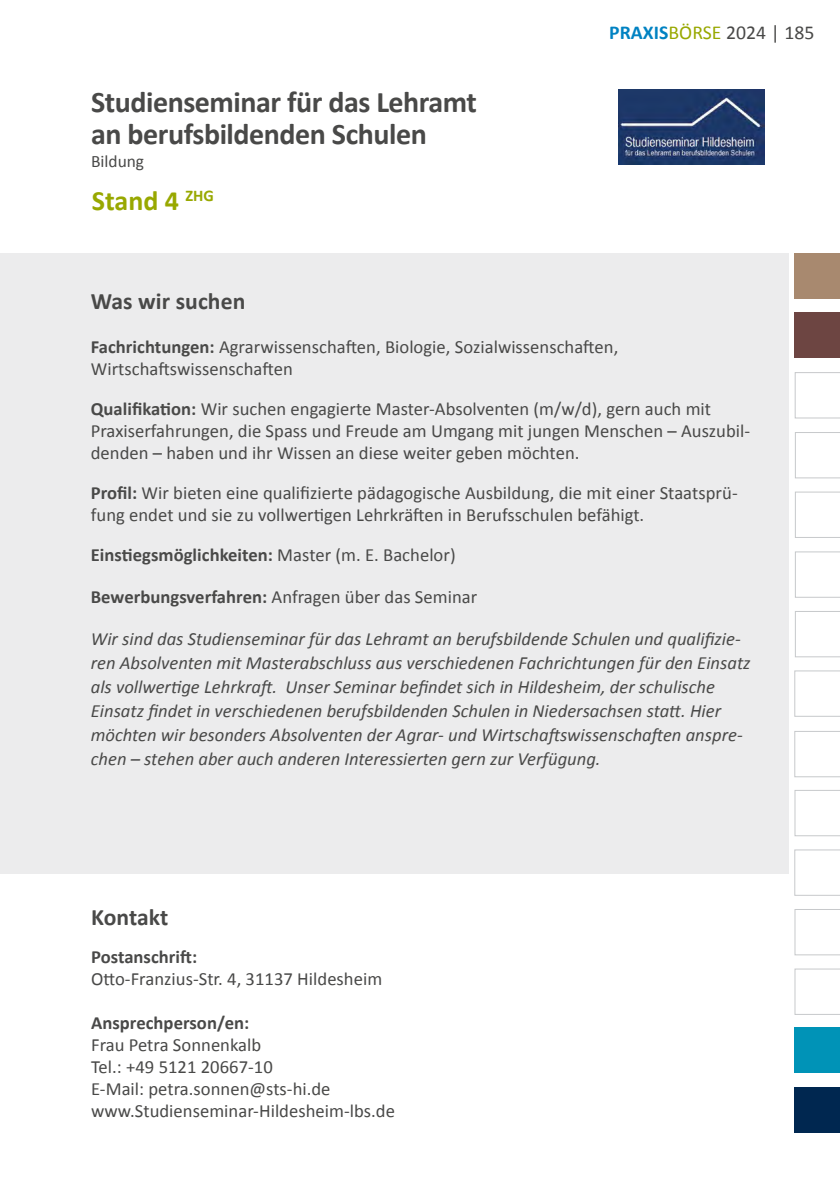
<style>
.page{position:relative;width:840px;height:1191px;background:#fff}
.page>*{position:absolute;margin:0;border:0;box-sizing:border-box;transform-origin:0 0}
.t1{font:700 30px/32px "Calibri";letter-spacing:-.015em;color:#494948}
.t2{font:700 28px "Calibri";color:#98a800}
.t3{font:700 23.6px "Calibri";letter-spacing:.005em;color:#494948}
.t4{font:19.8px "Calibri";color:#494948}
.t5{font:18.6px/22px "Calibri";color:#494948}
.t6{font:italic 18.6px/24px "Calibri";color:#494948}
.t7{font:700 18.6px "Calibri";color:#494948}
.t8{font:17.4px "Calibri";color:#494948}
.s1{font-weight:700;color:#0082c2}
.s2{color:#98a800}
.s3{font-weight:700}
.s4{font-weight:400}
</style>
<div class="page">
<div style="left:794px;top:1087px;width:45px;height:45px;background:#002750"></div>
<svg style="left:794px;top:670px;width:45px;height:46px"></svg>
<svg style="left:794px;top:372px;width:45px;height:46px"></svg>
<div style="left:794px;top:312px;width:45px;height:46px;background:#6d4542"></div>
<div style="left:794px;top:253px;width:45px;height:45px;background:#a8896f"></div>
<div style="left:794px;top:1027px;width:45px;height:46px;background:#0093b7"></div>
<svg style="left:794px;top:968px;width:45px;height:46px"></svg>
<svg style="left:794px;top:909px;width:45px;height:46px"></svg>
<svg style="left:794px;top:790px;width:45px;height:46px"></svg>
<svg style="left:795px;top:611px;width:44px;height:46px"></svg>
<svg style="left:795px;top:552px;width:44px;height:45px"></svg>
<svg style="left:795px;top:492px;width:44px;height:45px"></svg>
<svg style="left:795px;top:432px;width:44px;height:46px"></svg>
<svg style="left:794px;top:849px;width:45px;height:46px"></svg>
<svg style="left:794px;top:731px;width:45px;height:46px"></svg>
<img style="left:618px;top:89px;width:146px;height:75px">
<div style="left:0;top:253px;width:788px;height:620px;background:#ececed"></div>
<h1 class="t1" style="left:91px;top:85px;width:387px">Studienseminar für das Lehramt an berufsbildenden Schulen</h1>
<p class="t8" style="left:91px;top:149px;width:55px">Bildung</p>
<h2 class="t2" style="left:92px;top:181px;width:123px">Stand 4 <sup>ZHG</sup></h2>
<p class="t4" style="left:609px;top:19px;width:206px"><span class="s1">PRAXIS</span><span class="s2">BÖRSE</span> 2024 | 185</p>
<p class="t3" style="left:91px;top:284px;width:156px">Was wir suchen</p>
<p class="t5" style="left:91px;top:336px;width:528px"><span class="s3">Fachrichtungen:</span> Agrarwissenschaften, Biologie, Sozialwissenschaften,<br>Wirtschaftswissenschaften</p>
<p class="t5" style="left:91px;top:398px;width:660px"><span class="s3">Qualifikation:</span> Wir suchen engagierte Master-Absolventen (m/w/d), gern auch mit<br>Praxiserfahrungen, die Spass und Freude am Umgang mit jungen Menschen – Auszubil&shy;denden – haben und ihr Wissen an diese weiter geben möchten.</p>
<p class="t5" style="left:91px;top:482px;width:648px"><span class="s3">Profil:</span> Wir bieten eine qualifizierte pädagogische Ausbildung, die mit einer Staatsprü&shy;fung endet und sie zu vollwertigen Lehrkräften in Berufsschulen befähigt.</p>
<p class="t7" style="left:91px;top:542px;width:366px">Einstiegsmöglichkeiten: <span class="s4">Master (m. E. Bachelor)</span></p>
<p class="t5" style="left:91px;top:586px;width:388px"><span class="s3">Bewerbungsverfahren:</span> Anfragen über das Seminar</p>
<p class="t6" style="left:91px;top:626px;width:661px">Wir sind das Studienseminar für das Lehramt an berufsbildende Schulen und qualifizie&shy;ren Absolventen mit Masterabschluss aus verschiedenen Fachrichtungen für den Einsatz als vollwertige Lehrkraft. Unser Seminar befindet sich in Hildesheim, der schulische Einsatz findet in verschiedenen berufsbildenden Schulen in Niedersachsen statt. Hier möchten wir besonders Absolventen der Agrar- und Wirtschaftswissenschaften anspre&shy;chen – stehen aber auch anderen Interessierten gern zur Verfügung.</p>
<p class="t3" style="left:91px;top:900px;width:79px">Kontakt</p>
<p class="t7" style="left:91px;top:943px;width:108px">Postanschrift:</p>
<p class="t5" style="left:91px;top:967px;width:292px">Otto-Franzius-Str. 4, 31137 Hildesheim</p>
<p class="t7" style="left:91px;top:1009px;width:159px">Ansprechperson/en:</p>
<p class="t5" style="left:91px;top:1033px;width:305px">Frau Petra Sonnenkalb<br>Tel.: +49 5121 20667-10<br>E-Mail: petra.sonnen@sts-hi.de www.Studienseminar-Hildesheim-lbs.de</p>
</div>
